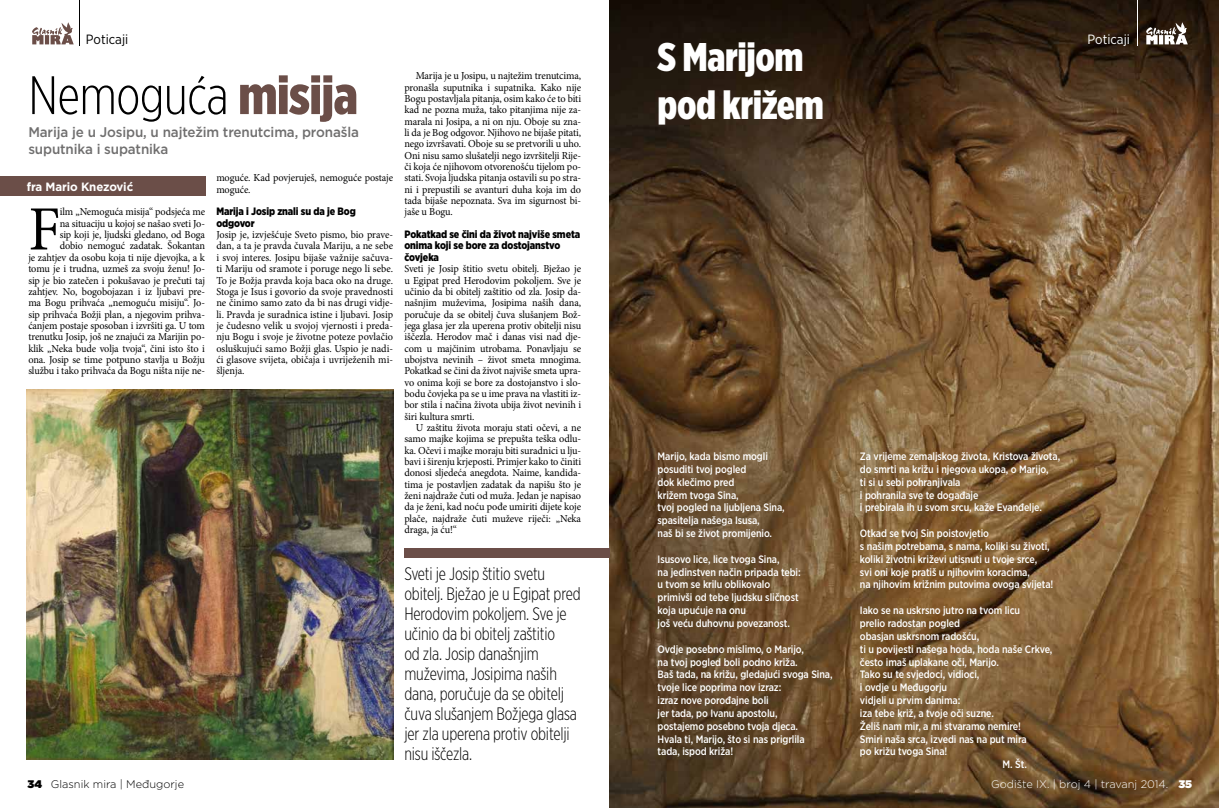
<style>
.page{position:relative;width:1219px;height:808px;background:#fff}
.page>*{position:absolute;margin:0;border:0;box-sizing:border-box;transform-origin:0 0}
.t1{font:63px "Minion Pro";color:#000;scale:.96 1}
.t2{font:300 54px "Gotham X Narrow";letter-spacing:-.01em;color:#000}
.t3{font:900 40px/48px "Gotham X Narrow";letter-spacing:-.01em;color:#fff}
.t4{font:300 18px/20px "Gotham X Narrow";letter-spacing:-.01em;color:#000;scale:.96 1}
.t5{font:500 14px/17px "Gotham";letter-spacing:-.01em;color:#706f6f;scale:.96 1}
.t6{font:13.4px "Gotham Narrow";color:#000}
.t7{font:13.4px "Gotham Narrow";color:#fff}
.t8{font:700 12px "Gotham";letter-spacing:-.01em;color:#fff;scale:.96 1}
.t9{font:300 11px "Gotham";color:#fff}
.t10{font:300 11px "Gotham";color:#000}
.t11{font:10.7px/11.3px "Minion Pro";letter-spacing:-.01em;color:#000;text-align:justify;scale:.96 1}
.t12{font:500 10.7px/12.8px "Gotham Narrow";letter-spacing:-.01em;color:#fff;scale:.96 1}
.t13{font:900 10.7px/11.3px "Gotham Narrow";letter-spacing:-.01em;color:#000;scale:.96 1}
.s1{font-weight:900;color:#6b4e48}
.s2{font-weight:900}
</style>
<div class="page">
<div style="left:0;top:176px;width:205px;height:20px;background:#6b4e48"></div>
<img style="left:27px;top:389px;width:366px;height:371px">
<img style="left:609px;top:0;width:610px;height:808px">
<hr style="left:1137px;top:0;width:1px;height:45px;background:#fff">
<svg style="left:1146px;top:22px;width:42px;height:22px"></svg>
<svg style="left:32px;top:22px;width:42px;height:22px"></svg>
<hr style="left:80px;top:0;width:1px;height:45px;background:#000">
<div style="left:404px;top:548px;width:205px;height:10px;background:#6b4e48"></div>
<p class="t6" style="left:86px;top:31px;width:44px">Poticaji</p>
<p class="t7" style="left:1088px;top:31px;width:44px">Poticaji</p>
<h3 class="t3" style="left:658px;top:33px;width:168px">S Marijom pod križem</h3>
<p class="t11" style="left:404px;top:70px;width:186px;text-indent:11px">Marija je u Josipu, u najtežim trenutcima, pronašla suputnika i supatnika. Kako nije Bogu postavljala pitanja, osim kako će to biti kad ne pozna muža, tako pitanjima nije za&shy;marala ni Josipa, a ni on nju. Oboje su zna&shy;li da je Bog odgovor. Njihovo ne bijaše pitati, nego izvršavati. Oboje su se pretvorili u uho.<br>Oni nisu samo slušatelji nego izvršitelji Rije&shy;či koja će njihovom otvorenošću tijelom po&shy;stati. Svoja ljudska pitanja ostavili su po stra&shy;ni i prepustili se avanturi duha koja im do tada bijaše nepoznata. Sva im sigurnost bi&shy;jaše u Bogu.</p>
<p class="t13" style="left:404px;top:229px;width:185px">Pokatkad se čini da život najviše smeta onima koji se bore za dostojanstvo čovjeka</p>
<p class="t11" style="left:404px;top:263px;width:186px">Sveti je Josip štitio svetu obitelj. Bježao je u Egipat pred Herodovim pokoljem. Sve je učinio da bi obitelj zaštitio od zla. Josip da&shy;našnjim muževima, Josipima naših dana, poručuje da se obitelj čuva slušanjem Bož&shy;jega glasa jer zla uperena protiv obitelji nisu iščezla. Herodov mač i danas visi nad dje&shy;com u majčinim utrobama. Ponavljaju se ubojstva nevinih – život smeta mnogima.<br>Pokatkad se čini da život najviše smeta upra&shy;vo onima koji se bore za dostojanstvo i slo&shy;bodu čovjeka pa se u ime prava na vlastiti iz&shy;bor stila i načina života ubija život nevinih i širi kultura smrti.</p>
<p class="t11" style="left:404px;top:422px;width:186px;text-indent:11px">U zaštitu života moraju stati očevi, a ne samo majke kojima se prepušta teška odlu&shy;ka. Očevi i majke moraju biti suradnici u lju&shy;bavi i širenju krjeposti. Primjer kako to činiti donosi sljedeća anegdota. Naime, kandida&shy;tima je postavljen zadatak da napišu što je ženi najdraže čuti od muža. Jedan je napisao da je ženi, kad noću pođe umiriti dijete koje plače, najdraže čuti muževe riječi: „Neka draga, ja ću!“</p>
<p class="t4" style="left:404px;top:563px;width:185px">Sveti je Josip štitio svetu obitelj. Bježao je u Egipat pred<br>Herodovim pokoljem. Sve je učinio da bi obitelj zaštitio<br>od zla. Josip današnjim muževima, Josipima naših dana, poručuje da se obitelj čuva slušanjem Božjega glasa jer zla uperena protiv obitelji nisu iščezla.</p>
<h2 class="t2" style="left:28px;top:63px;width:331px">Nemoguća <span class="s1">misija</span></h2>
<h3 class="t5" style="left:28px;top:123px;width:346px">Marija je u Josipu, u najtežim trenutcima, pronašla suputnika i supatnika</h3>
<p class="t11" style="left:216px;top:172px;width:186px">moguće. Kad povjeruješ, nemoguće postaje moguće.</p>
<p class="t13" style="left:216px;top:206px;width:147px">Marija i Josip znali su da je Bog odgovor</p>
<p class="t11" style="left:216px;top:229px;width:186px">Josip je, izvješćuje Sveto pismo, bio prave&shy;dan, a ta je pravda čuvala Mariju, a ne sebe i svoj interes. Josipu bijaše važnije sačuva&shy;ti Mariju od sramote i poruge nego li sebe.<br>To je Božja pravda koja baca oko na druge.<br>Stoga je Isus i govorio da svoje pravednosti ne činimo samo zato da bi nas drugi vidje&shy;li. Pravda je suradnica istine i ljubavi. Josip je čudesno velik u svojoj vjernosti i preda&shy;nju Bogu i svoje je životne poteze povlačio osluškujući samo Božji glas. Uspio je nadi&shy;ći glasove svijeta, običaja i uvriježenih mi&shy;šljenja.</p>
<p class="t8" style="left:27px;top:178px;width:112px">fra Mario Knezović</p>
<p class="t11" style="left:28px;top:206px;width:186px;text-align:right">ilm „Nemoguća misija“ podsjeća me<br>na situaciju u kojoj se našao sveti Jo-<br>sip koji je, ljudski gledano, od Boga<br>dobio nemoguć zadatak. Šokantan<br>je zahtjev da osobu koja ti nije djevojka, a k tomu je i trudna, uzmeš za svoju ženu! Jo&shy;sip je bio zatečen i pokušavao je prečuti taj zahtjev. No, bogobojazan i iz ljubavi pre&shy;ma Bogu prihvaća „nemoguću misiju“. Jo&shy;sip prihvaća Božji plan, a njegovim prihva&shy;ćanjem postaje sposoban i izvršiti ga. U tom trenutku Josip, još ne znajući za Marijin po&shy;klik „Neka bude volja tvoja“, čini isto što i ona. Josip se time potpuno stavlja u Božju službu i tako prihvaća da Bogu ništa nije ne-</p>
<h1 class="t1" style="left:28px;top:187px;width:35px">F</h1>
<p class="t12" style="left:860px;top:450px;width:210px">Za vrijeme zemaljskog života, Kristova života, do smrti na križu i njegova ukopa, o Marijo,<br>ti si u sebi pohranjivala<br>i pohranila sve te događaje<br>i prebirala ih u svom srcu, kaže Evanđelje.</p>
<p class="t12" style="left:860px;top:527px;width:203px">Otkad se tvoj Sin poistovjetio<br>s našim potrebama, s nama, koliki su životi, koliki životni križevi utisnuti u tvoje srce,<br>svi oni koje pratiš u njihovim koracima,<br>na njihovim križnim putovima ovoga svijeta!</p>
<p class="t12" style="left:860px;top:604px;width:168px">Iako se na uskrsno jutro na tvom licu</p>
<p class="t12" style="left:860px;top:617px;width:106px">prelio radostan pogled</p>
<p class="t12" style="left:860px;top:629px;width:126px">obasjan uskrsnom radošću,</p>
<p class="t12" style="left:860px;top:642px;width:202px">ti u povijesti našega hoda, hoda naše Crkve,</p>
<p class="t12" style="left:860px;top:655px;width:146px">često imaš uplakane oči, Marijo.</p>
<p class="t12" style="left:860px;top:668px;width:126px">Tako su te svjedoci, vidioci,</p>
<p class="t12" style="left:860px;top:681px;width:92px">i ovdje u Međugorju</p>
<p class="t12" style="left:860px;top:694px;width:106px">vidjeli u prvim danima:</p>
<p class="t12" style="left:860px;top:706px;width:141px">iza tebe križ, a tvoje oči suzne.</p>
<p class="t12" style="left:860px;top:719px;width:169px">Želiš nam mir, a mi stvaramo nemire!</p>
<p class="t12" style="left:860px;top:732px;width:175px">Smiri naša srca, izvedi nas na put mira</p>
<p class="t12" style="left:860px;top:745px;width:93px">po križu tvoga Sina!</p>
<p class="t12" style="left:1003px;top:758px;width:27px">M. Št.</p>
<p class="t12" style="left:658px;top:450px;width:134px">Marijo, kada bismo mogli posuditi tvoj pogled<br>dok klečimo pred<br>križem tvoga Sina,<br>tvoj pogled na ljubljena Sina, spasitelja našega Isusa,<br>naš bi se život promijenio.</p>
<p class="t12" style="left:658px;top:552px;width:151px">Isusovo lice, lice tvoga Sina,<br>na jedinstven način pripada tebi: u tvom se krilu oblikovalo primivši od tebe ljudsku sličnost koja upućuje na onu<br>još veću duhovnu povezanost.</p>
<p class="t12" style="left:658px;top:642px;width:184px">Ovdje posebno mislimo, o Marijo,<br>na tvoj pogled boli podno križa.<br>Baš tada, na križu, gledajući svoga Sina, tvoje lice poprima nov izraz:<br>izraz nove porođajne boli<br>jer tada, po Ivanu apostolu,<br>postajemo posebno tvoja djeca.<br>Hvala ti, Marijo, što si nas prigrlila<br>tada, ispod križa!</p>
<p class="t10" style="left:28px;top:777px;width:158px"><span class="s2">34</span> Glasnik mira | Međugorje</p>
<p class="t9" style="left:991px;top:777px;width:202px">Godište IX. | broj 4 | travanj 2014. <span class="s2">35</span></p>
</div>
